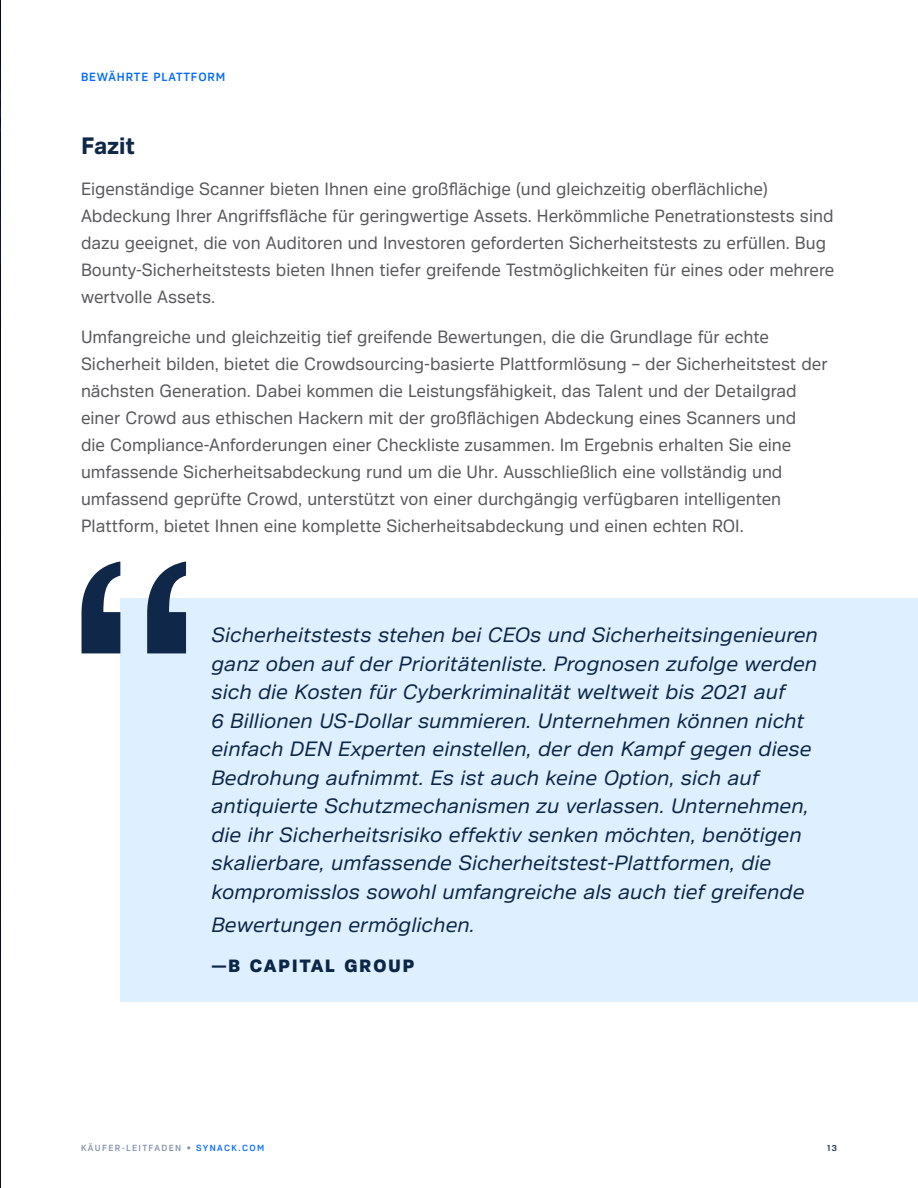
<style>
.page{position:relative;width:918px;height:1188px;background:#fff}
.page>*{position:absolute;margin:0;border:0;box-sizing:border-box;transform-origin:0 0}
.t1{font:405px "Crique Grotesk";color:#0f2749}
.t2{font:700 24px "Crique Grotesk";color:#0f2749}
.Pull_Quote_Dark_Left{font:italic 21px/28.5px "Crique Grotesk Display";color:#0c2648;text-align:justify}
.t3{font:18px/27px "Crique Grotesk";color:#58595b}
.Pull_Quote_Dark_Left-2{font:800 18px "Crique Grotesk Display";letter-spacing:.08em;color:#0c2648}
.Eyebrow_Dark_Left{font:500 12px "Crique Grotesk";letter-spacing:.07em;color:#006bff}
.t4{font:500 9px "Crique Grotesk";letter-spacing:.15em;color:#8695ab}
.t5{font:500 9px "Crique Grotesk";color:#0c2648}
.s1{color:#57585a}
.s2{color:#006bff}
</style>
<div class="page">
<img style="left:0;top:0;width:1px;height:1188px">
<div style="left:121px;top:598px;width:797px;height:404px;background:#deefff"></div>
<p class="Eyebrow_Dark_Left" style="left:81px;top:70px;width:146px">BEWÄHRTE PLATTFORM</p>
<p class="t2" style="left:81px;top:132px;width:56px">Fazit</p>
<p class="t3" style="left:81px;top:175px;width:755px">Eigenständige Scanner bieten Ihnen eine großflächige (und gleichzeitig oberflächliche)<br>Abdeckung Ihrer Angriffsfläche für geringwertige Assets. Herkömmliche Penetrationstests sind dazu geeignet, die von Auditoren und Investoren geforderten Sicherheitstests zu erfüllen. Bug Bounty-Sicherheitstests bieten Ihnen tiefer greifende Testmöglichkeiten für eines oder mehrere wertvolle Assets.</p>
<p class="t3" style="left:81px;top:323px;width:748px">Umfangreiche und gleichzeitig tief greifende Bewertungen, die die Grundlage für echte Sicherheit bilden, bietet die Crowdsourcing-basierte Plattformlösung – der Sicherheitstest der nächsten Generation. Dabei kommen die Leistungsfähigkeit, das Talent und der Detailgrad einer Crowd aus ethischen Hackern mit der großflächigen Abdeckung eines Scanners und<br>die Compliance-Anforderungen einer Checkliste zusammen. Im Ergebnis erhalten Sie eine umfassende Sicherheitsabdeckung rund um die Uhr. Ausschließlich eine vollständig und umfassend geprüfte Crowd, unterstützt von einer durchgängig verfügbaren intelligenten Plattform, bietet Ihnen eine komplette Sicherheitsabdeckung und einen echten ROI<span class="s1">.</span></p>
<p class="t1" style="left:56px;top:480px;width:157px">“</p>
<p class="Pull_Quote_Dark_Left" style="left:212px;top:621px;width:608px">Sicherheitstests stehen bei CEOs und Sicherheitsingenieuren ganz oben auf der Prioritätenliste. Prognosen zufolge werden sich die Kosten für Cyberkriminalität weltweit bis 2021 auf</p>
<p class="Pull_Quote_Dark_Left" style="left:212px;top:706px;width:602px;text-align:left">6 Billionen US-Dollar summieren. Unternehmen können nicht einfach DEN Experten einstellen, der den Kampf gegen diese Bedrohung aufnimmt. Es ist auch keine Option, sich auf antiquierte Schutzmechanismen zu verlassen. Unternehmen, die ihr Sicherheitsrisiko effektiv senken möchten, benötigen skalierbare, umfassende Sicherheitstest-Plattformen, die kompromisslos sowohl umfangreiche als auch tief greifende</p>
<p class="Pull_Quote_Dark_Left" style="left:212px;top:910px;width:265px">Bewertungen ermöglichen.</p>
<p class="Pull_Quote_Dark_Left-2" style="left:212px;top:956px;width:205px">—B CAPITAL GROUP</p>
<p class="t4" style="left:81px;top:1143px;width:185px">KÄUFER-LEITFADEN • <span class="s2">SYNACK.COM</span></p>
<p class="t5" style="left:827px;top:1143px;width:11px">13</p>
</div>
